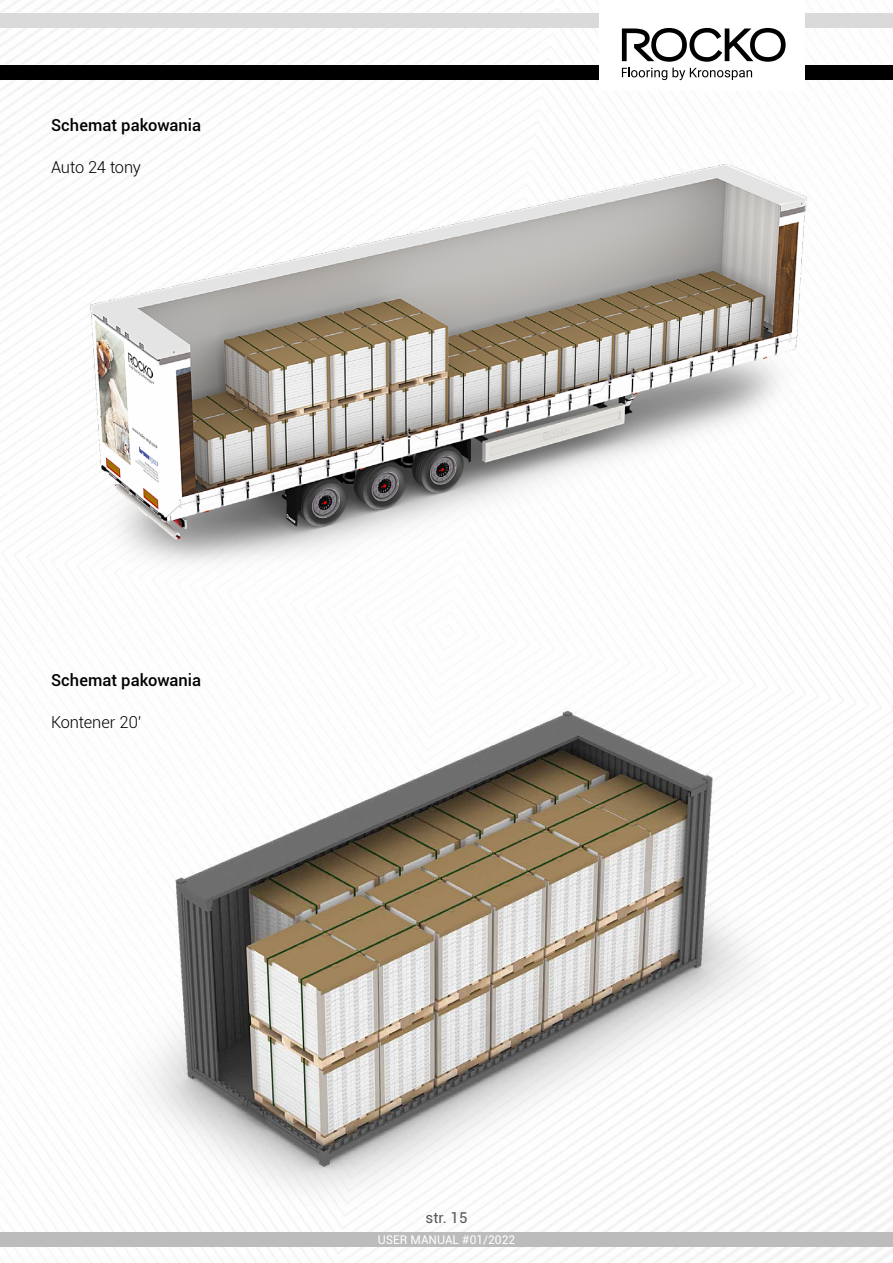
<style>
.page{position:relative;width:893px;height:1263px;background:#fff}
.page>*{position:absolute;margin:0;border:0;box-sizing:border-box;transform-origin:0 0}
.t1{font:500 16.5px "Roboto";letter-spacing:.005em;color:#000}
.t2{font:300 16.5px "Roboto";letter-spacing:-.01em;color:#000}
.t3{font:15px "Roboto";color:#575756}
.t4{font:12px "Roboto";color:#fff}
</style>
<div class="page">
<div style="left:0;top:13px;width:893px;height:15px;background:#dadada"></div>
<div style="left:0;top:65px;width:893px;height:15px;background:#000"></div>
<div style="left:600px;top:0;width:205px;height:90px;background:#fff"></div>
<div style="left:0;top:1232px;width:893px;height:15px;background:#bcbcbc"></div>
<svg style="left:622px;top:28px;width:164px;height:34px"></svg>
<svg style="left:622px;top:68px;width:130px;height:12px"></svg>
<img style="left:79px;top:152px;width:735px;height:427px">
<img style="left:123px;top:700px;width:647px;height:511px">
<p class="t1" style="left:51px;top:113px;width:152px">Schemat pakowania</p>
<p class="t2" style="left:51px;top:155px;width:91px">Auto 24 tony</p>
<p class="t1" style="left:51px;top:668px;width:152px">Schemat pakowania</p>
<p class="t2" style="left:51px;top:710px;width:92px">Kontener 20’</p>
<p class="t3" style="left:426px;top:1207px;width:43px">str. 15</p>
<p class="t4" style="left:378px;top:1231px;width:139px">USER MANUAL #01/2022</p>
</div>
